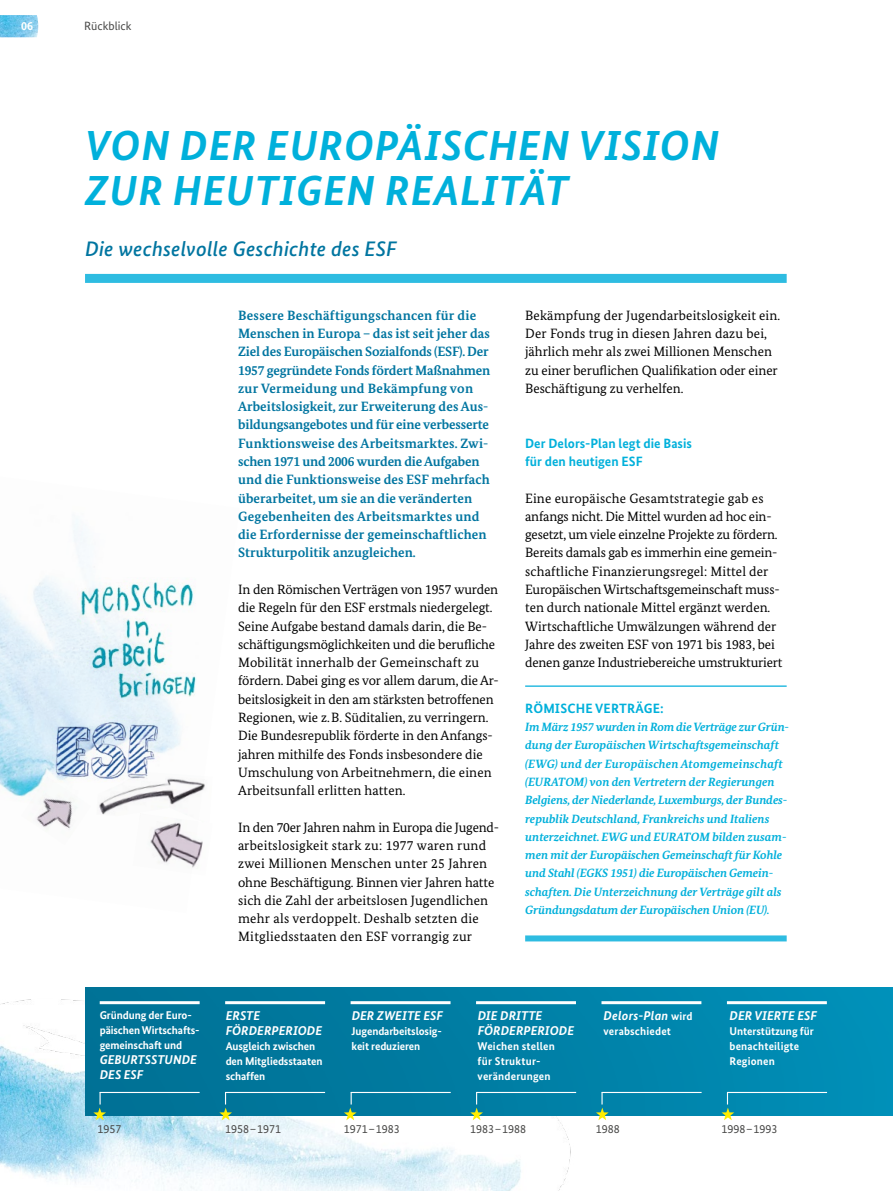
<style>
.page{position:relative;width:893px;height:1191px;background:#fff}
.page>*{position:absolute;margin:0;border:0;box-sizing:border-box;transform-origin:0 0}
.NEU___HEADLINE_hellb{font:italic 700 42px/45px "Bundes Sans";letter-spacing:.02em;color:#00b0db}
._04a_Subline_14_pt{font:italic 500 21px "Bundes Sans";letter-spacing:.01em;color:#0075a0}
.t1{font:13.5px/18.3px "Bundes Serif";color:#000}
.NEU_-_Intro_9_pt{font:700 13.5px/18.3px "Bundes Serif";letter-spacing:.005em;color:#0075a0}
._04_Subline_9_pt{font:700 13.5px/18.3px "Bundes Sans";color:#00b0db}
.t2{font:italic 700 12.75px/15px "Bundes Sans";color:#fff}
.t3{font:italic 700 12px/18.3px "Bundes Serif";color:#00b0db}
.t4{font:12px "Bundes Sans";color:#494948}
.t5{font:700 12px "Bundes Sans";color:#fff}
.t6{font:700 11.25px/15px "Bundes Sans";letter-spacing:-.01em;color:#fff}
.t7{font:700 11.25px/15px "Bundes Sans";letter-spacing:.015em;color:#fff}
.s1{font-style:normal;font-size:11.25px}
</style>
<div class="page">
<img style="left:0;top:15px;width:38px;height:22px">
<img style="left:0;top:999px;width:574px;height:192px">
<img style="left:85px;top:987px;width:808px;height:128px">
<hr style="left:100px;top:1001px;width:100px;height:3px;background:#fff">
<hr style="left:225px;top:1001px;width:100px;height:3px;background:#fff">
<hr style="left:351px;top:1001px;width:99px;height:3px;background:#fff">
<hr style="left:476px;top:1001px;width:100px;height:3px;background:#fff">
<hr style="left:601px;top:1001px;width:100px;height:3px;background:#fff">
<hr style="left:727px;top:1001px;width:100px;height:3px;background:#fff">
<hr style="left:100px;top:1092px;width:100px;height:1px;background:#fff">
<svg style="left:93px;top:1092px;width:13px;height:28px"></svg>
<hr style="left:225px;top:1092px;width:100px;height:1px;background:#fff">
<svg style="left:219px;top:1092px;width:13px;height:28px"></svg>
<hr style="left:351px;top:1092px;width:100px;height:1px;background:#fff">
<svg style="left:344px;top:1092px;width:13px;height:28px"></svg>
<hr style="left:476px;top:1092px;width:100px;height:1px;background:#fff">
<svg style="left:470px;top:1092px;width:13px;height:28px"></svg>
<hr style="left:602px;top:1092px;width:100px;height:1px;background:#fff">
<svg style="left:596px;top:1092px;width:13px;height:28px"></svg>
<hr style="left:727px;top:1092px;width:100px;height:1px;background:#fff">
<svg style="left:722px;top:1092px;width:12px;height:28px"></svg>
<div style="left:85px;top:274px;width:702px;height:9px;background:#2ebce1"></div>
<hr style="left:525px;top:685px;width:262px;height:2px;background:#2ebce1">
<div style="left:525px;top:935px;width:262px;height:6px;background:#2ebce1"></div>
<img style="left:0;top:519px;width:205px;height:296px">
<img style="left:77px;top:577px;width:122px;height:124px">
<img style="left:53px;top:716px;width:109px;height:67px">
<img style="left:21px;top:777px;width:70px;height:52px">
<img style="left:133px;top:813px;width:72px;height:55px">
<p class="t5" style="left:21px;top:18px;width:13px">06</p>
<p class="t4" style="left:84px;top:19px;width:49px">Rückblick</p>
<h1 class="NEU___HEADLINE_hellb" style="left:85px;top:123px;width:635px">VON DER EUROPÄISCHEN VISION<br>ZUR HEUTIGEN REALITÄT</h1>
<h2 class="_04a_Subline_14_pt" style="left:85px;top:236px;width:313px">Die wechselvolle Geschichte des ESF</h2>
<p class="t6" style="left:100px;top:1007px;width:100px">Gründung der Euro&shy;päischen Wirtschafts&shy;gemeinschaft und</p>
<p class="t2" style="left:100px;top:1052px;width:99px">GEBURTSSTUNDE<br>DES ESF</p>
<h3 class="NEU_-_Intro_9_pt" style="left:238px;top:306px;width:254px">Bessere Beschäftigungschancen für die Menschen in Europa – das ist seit jeher das Ziel des Europäischen Sozialfonds (ESF). Der 1957 gegründete Fonds fördert Maßnahmen zur Vermeidung und Bekämpfung von Arbeitslosigkeit, zur Erweiterung des Aus&shy;bildungsangebotes und für eine verbesserte Funktionsweise des Arbeitsmarktes. Zwi&shy;schen 1971 und 2006 wurden die Aufgaben und die Funktionsweise des ESF mehrfach überarbeitet, um sie an die veränderten Gegebenheiten des Arbeitsmarktes und die Erfordernisse der gemeinschaftlichen Strukturpolitik anzugleichen.</h3>
<p class="t1" style="left:238px;top:580px;width:262px">In den Römischen Verträgen von 1957 wurden die Regeln für den ESF erstmals niedergelegt.<br>Seine Aufgabe bestand damals darin, die Be&shy;schäftigungsmöglichkeiten und die berufliche Mobilität innerhalb der Gemeinschaft zu fördern. Dabei ging es vor allem darum, die Ar&shy;beitslosigkeit in den am stärksten betroffenen Regionen, wie z.B. Süditalien, zu verringern.<br>Die Bundesrepublik förderte in den Anfangs&shy;jahren mithilfe des Fonds insbesondere die Umschulung von Arbeitnehmern, die einen Arbeitsunfall erlitten hatten.</p>
<p class="t1" style="left:238px;top:818px;width:262px">In den 70er Jahren nahm in Europa die Jugend&shy;arbeitslosigkeit stark zu: 1977 waren rund zwei Millionen Menschen unter 25 Jahren ohne Beschäftigung. Binnen vier Jahren hatte sich die Zahl der arbeitslosen Jugendlichen mehr als verdoppelt. Deshalb setzten die Mitgliedsstaaten den ESF vorrangig zur</p>
<p class="t1" style="left:525px;top:306px;width:257px">Bekämpfung der Jugendarbeitslosigkeit ein.<br>Der Fonds trug in diesen Jahren dazu bei, jährlich mehr als zwei Millionen Menschen zu einer beruflichen Qualifikation oder einer Beschäftigung zu verhelfen.</p>
<h3 class="_04_Subline_9_pt" style="left:525px;top:434px;width:168px">Der Delors-Plan legt die Basis für den heutigen ESF</h3>
<p class="t1" style="left:525px;top:488px;width:259px">Eine europäische Gesamtstrategie gab es anfangs nicht. Die Mittel wurden ad hoc ein&shy;gesetzt, um viele einzelne Projekte zu fördern.<br>Bereits damals gab es immerhin eine gemein&shy;schaftliche Finanzierungsregel: Mittel der Europäischen Wirtschaftsgemeinschaft muss&shy;ten durch nationale Mittel ergänzt werden.<br>Wirtschaftliche Umwälzungen während der Jahre des zweiten ESF von 1971 bis 1983, bei denen ganze Industriebereiche umstrukturiert</p>
<h3 class="_04_Subline_9_pt" style="left:525px;top:699px;width:140px">RÖMISCHE VERTRÄGE:</h3>
<p class="t3" style="left:525px;top:718px;width:265px">Im März 1957 wurden in Rom die Verträge zur Grün&shy;dung der Europäischen Wirtschaftsgemeinschaft (EWG) und der Europäischen Atomgemeinschaft (EURATOM) von den Vertretern der Regierungen Belgiens, der Niederlande, Luxemburgs, der Bundes&shy;republik Deutschland, Frankreichs und Italiens unterzeichnet. EWG und EURATOM bilden zusam&shy;men mit der Europäischen Gemeinschaft für Kohle und Stahl (EGKS 1951) die Europäischen Gemein&shy;schaften. Die Unterzeichnung der Verträge gilt als Gründungsdatum der Europäischen Union (EU).</p>
<p class="t2" style="left:226px;top:1008px;width:98px">ERSTE<br>FÖRDERPERIODE</p>
<p class="t6" style="left:226px;top:1038px;width:98px">Ausgleich zwischen den Mitgliedsstaaten schaffen</p>
<p class="t2" style="left:352px;top:1008px;width:93px">DER ZWEITE ESF</p>
<p class="t6" style="left:352px;top:1023px;width:92px">Jugendarbeitslosig&shy;keit reduzieren</p>
<p class="t2" style="left:478px;top:1008px;width:98px">DIE DRITTE<br>FÖRDERPERIODE</p>
<p class="t7" style="left:478px;top:1038px;width:79px">Weichen stellen für Struktur&shy;veränderungen</p>
<p class="t2" style="left:604px;top:1008px;width:91px">Delors-Plan <span class="s1">wird</span></p>
<p class="t7" style="left:604px;top:1023px;width:69px">verabschiedet</p>
<p class="t2" style="left:730px;top:1008px;width:89px">DER VIERTE ESF</p>
<p class="t7" style="left:729px;top:1023px;width:86px">Unterstützung für benachteiligte<br>Regionen</p>
<p class="t4" style="left:97px;top:1122px;width:25px">1957</p>
<p class="t4" style="left:225px;top:1122px;width:57px">1958–1971</p>
<p class="t4" style="left:344px;top:1122px;width:57px">1971–1983</p>
<p class="t4" style="left:470px;top:1122px;width:57px">1983–1988</p>
<p class="t4" style="left:596px;top:1122px;width:25px">1988</p>
<p class="t4" style="left:722px;top:1122px;width:57px">1998–1993</p>
</div>
